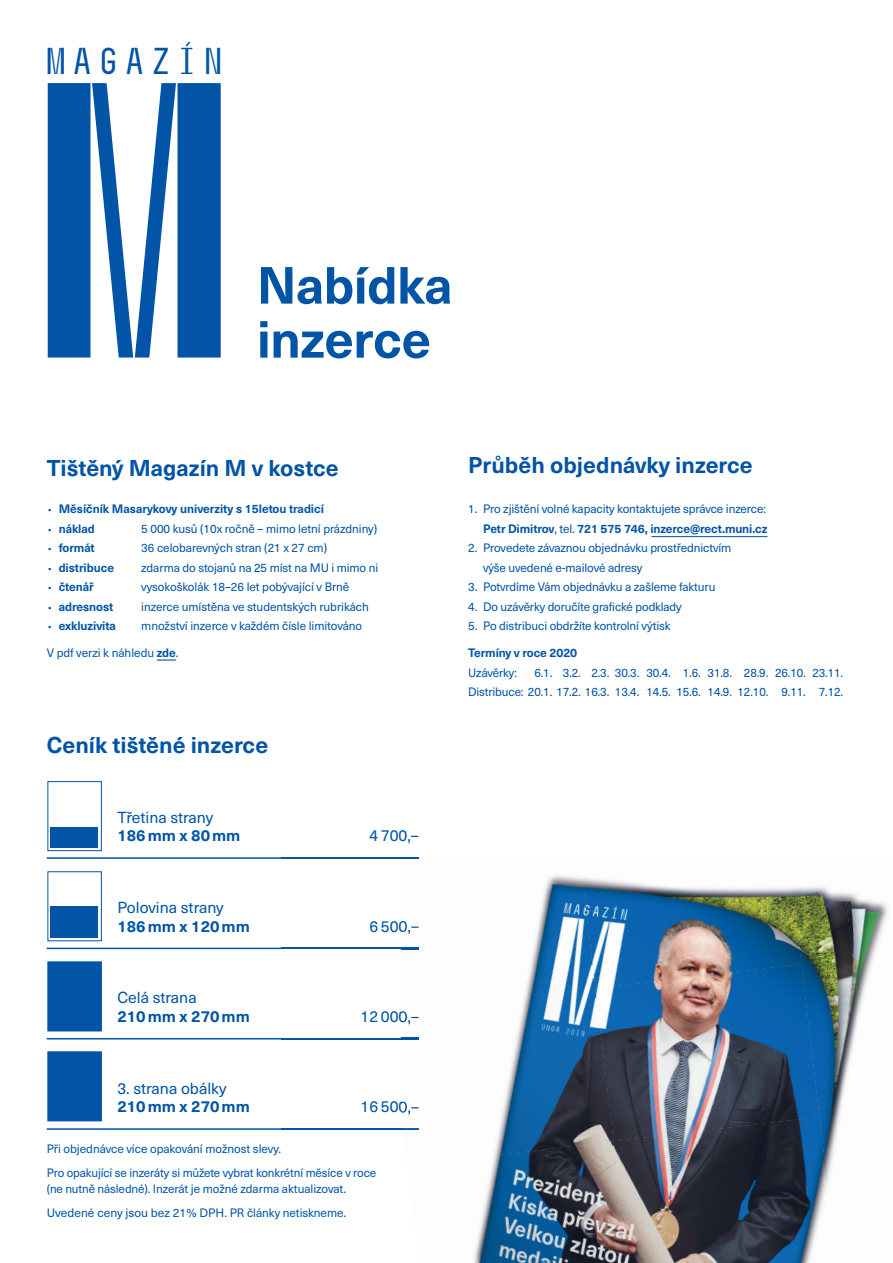
<style>
.page{position:relative;width:893px;height:1263px;background:#fff}
.page>*{position:absolute;margin:0;border:0;box-sizing:border-box;transform-origin:0 0}
.t1{font:700 392.1px "Muni";color:#0154a6}
.t2{font:700 51.3px/54px "Neue Haas Unica Pro";letter-spacing:-.01em;color:#0154a6}
.t3{font:500 37.35px "Muni";color:#0154a6}
.t4{font:700 22.5px "Neue Haas Unica Pro";color:#0154a6}
.t5{font:15.75px "Neue Haas Unica Pro";color:#0154a6}
.t6{font:700 15.75px "Neue Haas Unica Pro";color:#0154a6}
.t7{font:12px/19.5px "Neue Haas Unica Pro";letter-spacing:-.01em;color:#0154a6}
.t8{font:700 12px "Neue Haas Unica Pro";letter-spacing:-.005em;color:#0154a6}
.s1{font-family:"Skolar";font-weight:400}
.s2{font-weight:700}
</style>
<div class="page">
<hr style="left:47px;top:857px;width:234px;height:2px;background:#0154a6">
<hr style="left:281px;top:857px;width:138px;height:2px;background:#0154a6">
<hr style="left:47px;top:948px;width:234px;height:1px;background:#0154a6">
<hr style="left:281px;top:948px;width:138px;height:1px;background:#0154a6">
<hr style="left:47px;top:1038px;width:234px;height:1px;background:#0154a6">
<hr style="left:281px;top:1038px;width:138px;height:1px;background:#0154a6">
<hr style="left:47px;top:1128px;width:234px;height:2px;background:#0154a6">
<hr style="left:281px;top:1128px;width:138px;height:2px;background:#0154a6">
<div style="left:47px;top:871px;width:55px;height:70px;border:1px solid #0154a6"></div>
<div style="left:47px;top:961px;width:55px;height:70px;background:#0154a6;border:1px solid #0154a6"></div>
<div style="left:47px;top:1051px;width:55px;height:70px;background:#0154a6;border:1px solid #0154a6"></div>
<div style="left:50px;top:906px;width:48px;height:32px;background:#0154a6"></div>
<svg style="left:157px;top:659px;width:19px;height:1px"></svg>
<hr style="left:651px;top:536px;width:116px;height:1px;background:#0154a6">
<img style="left:402px;top:875px;width:178px;height:113px">
<img style="left:580px;top:877px;width:208px;height:111px">
<img style="left:788px;top:886px;width:53px;height:245px">
<img style="left:841px;top:892px;width:47px;height:214px">
<img style="left:402px;top:988px;width:193px;height:153px">
<img style="left:595px;top:964px;width:225px;height:177px">
<img style="left:473px;top:1141px;width:140px;height:122px">
<img style="left:613px;top:1117px;width:224px;height:146px">
<svg style="left:402px;top:948px;width:17px;height:1px"></svg>
<svg style="left:402px;top:1038px;width:17px;height:1px"></svg>
<svg style="left:403px;top:1128px;width:16px;height:2px"></svg>
<img style="left:402px;top:921px;width:17px;height:13px">
<img style="left:402px;top:1011px;width:17px;height:13px">
<img style="left:402px;top:1101px;width:17px;height:14px">
<div style="left:47px;top:781px;width:55px;height:70px;border:1px solid #0154a6"></div>
<div style="left:50px;top:827px;width:48px;height:20px;background:#0154a6"></div>
<h3 class="t3" style="left:43px;top:40px;width:185px">MAGAZÍN</h3>
<h1 class="t1" style="left:-3px;top:8px;width:276px">M</h1>
<h2 class="t2" style="left:257px;top:259px;width:197px">Nabídka inzerce</h2>
<h3 class="t4" style="left:47px;top:454px;width:293px">Tištěný Magazín M v kostce</h3>
<h3 class="t4" style="left:468px;top:451px;width:286px">Průběh objednávky inzerce</h3>
<p class="t8" style="left:47px;top:501px;width:279px"><span class="s1">■</span> Měsíčník Masarykovy univerzity s 15letou tradicí</p>
<p class="t8" style="left:47px;top:521px;width:50px"><span class="s1">■</span> náklad</p>
<p class="t7" style="left:141px;top:519px;width:237px">5 000 kusů (10x ročně – mimo letní prázdniny)</p>
<p class="t8" style="left:47px;top:540px;width:50px"><span class="s1">■</span> formát</p>
<p class="t7" style="left:141px;top:538px;width:187px">36 celobarevných stran (21 x 27 cm)</p>
<p class="t8" style="left:47px;top:560px;width:69px"><span class="s1">■</span> distribuce</p>
<p class="t7" style="left:141px;top:558px;width:238px">zdarma do stojanů na 25 míst na MU i mimo ni</p>
<p class="t8" style="left:47px;top:579px;width:49px"><span class="s1">■</span> čtenář</p>
<p class="t7" style="left:141px;top:577px;width:210px">vysokoškolák 18–26 let pobývající v Brně</p>
<p class="t8" style="left:47px;top:599px;width:68px"><span class="s1">■</span> adresnost</p>
<p class="t7" style="left:141px;top:597px;width:229px">inzerce umístěna ve studentských rubrikách</p>
<p class="t8" style="left:47px;top:618px;width:71px"><span class="s1">■</span> exkluzivita</p>
<p class="t7" style="left:141px;top:616px;width:222px">množství inzerce v každém čísle limitováno</p>
<p class="t7" style="left:47px;top:643px;width:133px">V pdf verzi k náhledu <span class="s2">zde</span>.</p>
<h3 class="t4" style="left:47px;top:731px;width:223px">Ceník tištěné inzerce</h3>
<h3 class="t5" style="left:117px;top:807px;width:97px">Třetina strany</h3>
<h3 class="t6" style="left:117px;top:826px;width:124px">186 mm x 80 mm</h3>
<h3 class="t5" style="left:369px;top:826px;width:51px">4 700,–</h3>
<h3 class="t5" style="left:117px;top:898px;width:108px">Polovina strany</h3>
<h3 class="t6" style="left:117px;top:916px;width:134px">186 mm x 120 mm</h3>
<h3 class="t5" style="left:369px;top:917px;width:51px">6 500,–</h3>
<h3 class="t5" style="left:117px;top:988px;width:81px">Celá strana</h3>
<h3 class="t6" style="left:117px;top:1007px;width:134px">210 mm x 270 mm</h3>
<h3 class="t5" style="left:360px;top:1007px;width:60px">12 000,–</h3>
<h3 class="t5" style="left:117px;top:1078px;width:111px">3. strana obálky</h3>
<h3 class="t6" style="left:117px;top:1097px;width:134px">210 mm x 270 mm</h3>
<h3 class="t5" style="left:360px;top:1097px;width:60px">16 500,–</h3>
<p class="t7" style="left:47px;top:1137px;width:331px;line-height:24px">Při objednávce více opakování možnost slevy.<br>Pro opakující se inzeráty si můžete vybrat konkrétní měsíce v roce</p>
<p class="t7" style="left:47px;top:1176px;width:301px;line-height:24px">(ne nutně následné). Inzerát je možné zdarma aktualizovat.<br>Uvedené ceny jsou bez 21% DPH. PR články netiskneme.</p>
<p class="t7" style="left:468px;top:499px;width:301px;text-align:right">1. Pro zjištění volné kapacity kontaktujete správce inzerce:<br><span class="s2">Petr Dimitrov</span>, tel. <span class="s2">721 575 746, inzerce@rect.muni.cz</span></p>
<p class="t7" style="left:483px;top:538px;width:250px;text-indent:-15px">2. Provedete závaznou objednávku prostřednictvím výše uvedené e-mailové adresy</p>
<p class="t7" style="left:468px;top:577px;width:249px">3. Potvrdíme Vám objednávku a zašleme fakturu</p>
<p class="t7" style="left:468px;top:597px;width:215px">4. Do uzávěrky doručíte grafické podklady</p>
<p class="t7" style="left:468px;top:616px;width:204px">5. Po distribuci obdržíte kontrolní výtisk</p>
<p class="t8" style="left:468px;top:645px;width:111px">Termíny v roce 2020</p>
<p class="t7" style="left:468px;top:663px;width:50px">Uzávěrky:</p>
<p class="t7" style="left:468px;top:663px;width:377px;text-align:right">6.1. 3.2. 2.3. 30.3. 30.4. 1.6. 31.8. 28.9. 26.10. 23.11.<br>Distribuce: 20.1. 17.2. 16.3. 13.4. 14.5. 15.6. 14.9. 12.10. 9.11. 7.12.</p>
</div>
